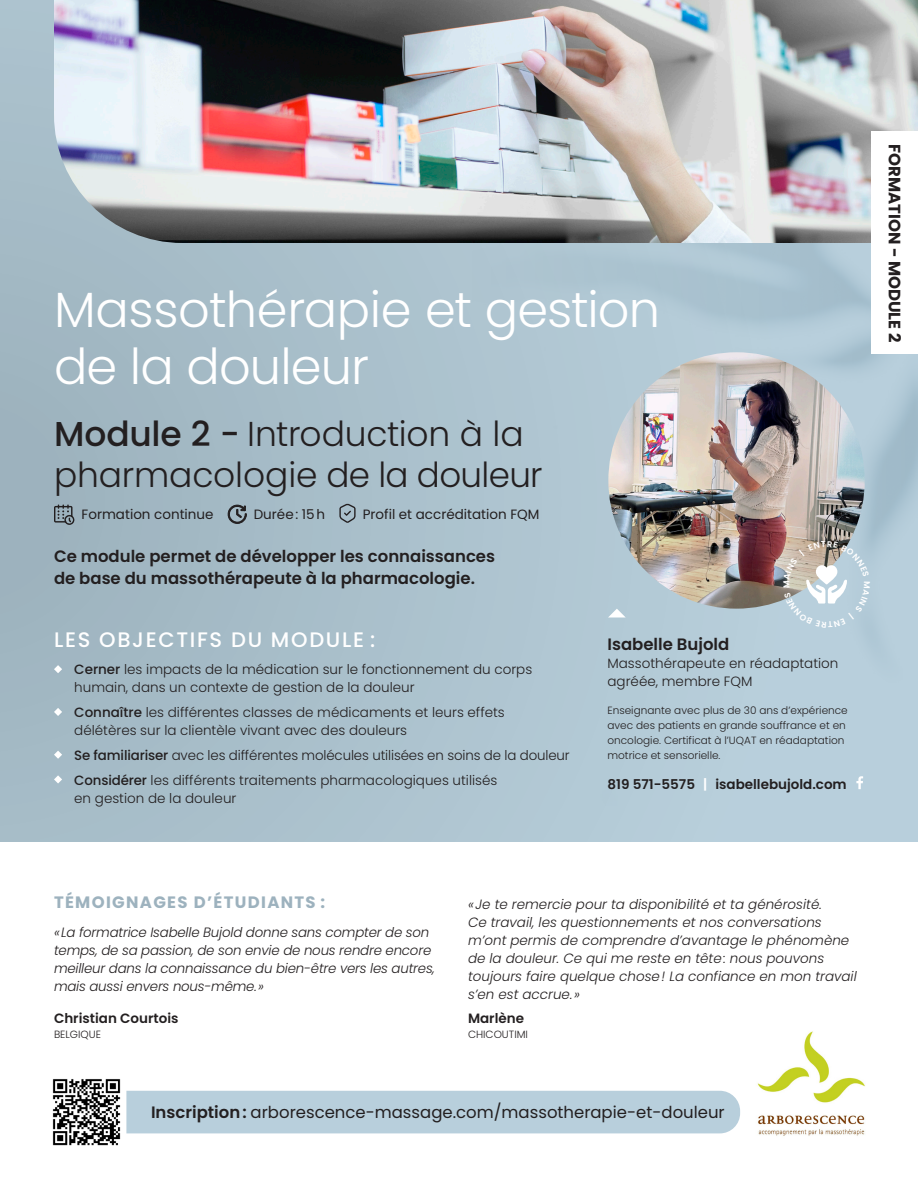
<style>
.page{position:relative;width:918px;height:1188px;background:#fff}
.page>*{position:absolute;margin:0;border:0;box-sizing:border-box;transform-origin:0 0}
.t1{font:300 49.5px/57px "Poppins";letter-spacing:-.015em;color:#fff}
.t2{font:300 34.5px/41.4px "Poppins";letter-spacing:-.005em;color:#231f20}
.t3{font:500 21px "Poppins";letter-spacing:.08em;color:#fff}
.t4{font:600 16.5px/22.5px "Poppins";color:#231f20}
.t5{font:16.5px "Poppins";color:#231f20}
.t6{font:700 16.5px "Poppins";letter-spacing:.08em;color:#9db2be}
.t7{font:700 16.5px "Poppins";color:#231f20}
.t8{font:italic 300 13.5px/18px "Poppins";color:#231f20}
.t9{font:300 13.5px/18px "Poppins";color:#231f20}
.t10{font:600 13.5px "Poppins";color:#231f20}
.t11{font:13.5px "Poppins";color:#231f20}
.t12{font:300 10.5px/15px "Poppins";color:#231f20}
.s1{font-weight:500}
.s2{color:#fff}
.s3{font-weight:600}
</style>
<div class="page">
<img style="left:757px;top:1031px;width:108px;height:105px">
<div style="left:0;top:0;width:918px;height:842px;background:linear-gradient(to right,#a2b7c2,#bcd3e0)"></div>
<img style="left:54px;top:0;width:864px;height:243px">
<img style="left:195px;top:243px;width:723px;height:563px">
<svg style="left:54px;top:505px;width:20px;height:20px"></svg>
<svg style="left:227px;top:499px;width:20px;height:25px"></svg>
<svg style="left:339px;top:504px;width:17px;height:19px"></svg>
<svg style="left:54px;top:665px;width:8px;height:8px"></svg>
<svg style="left:54px;top:708px;width:8px;height:8px"></svg>
<svg style="left:54px;top:751px;width:8px;height:8px"></svg>
<svg style="left:54px;top:775px;width:8px;height:9px"></svg>
<img style="left:608px;top:352px;width:257px;height:257px;border-radius:128px">
<div style="left:871px;top:132px;width:47px;height:222px;background:#fff"></div>
<div style="left:54px;top:1091px;width:686px;height:42px;background:#b8cfdc;border-radius:20px"></div>
<svg style="left:856px;top:776px;width:7px;height:13px"></svg>
<svg style="left:608px;top:609px;width:18px;height:9px"></svg>
<svg style="left:52px;top:1079px;width:77px;height:67px"></svg>
<svg style="left:783px;top:541px;width:87px;height:87px;background:#bbc5c9"></svg>
<p class="t1" style="left:54px;top:282px;width:608px">Massothérapie et gestion de la douleur</p>
<p class="t2" style="left:54px;top:413px;width:490px"><span class="s1">Module 2 −</span> Introduction à la pharmacologie de la douleur</p>
<p class="t11" style="left:82px;top:506px;width:133px">Formation continue</p>
<p class="t11" style="left:254px;top:506px;width:73px">Durée: 15h</p>
<p class="t11" style="left:363px;top:506px;width:178px">Profil et accréditation FQM</p>
<p class="t4" style="left:54px;top:545px;width:443px">Ce module permet de développer les connaissances de base du massothérapeute à la pharmacologie.</p>
<p class="t3" style="left:54px;top:627px;width:323px">LES OBJECTIFS DU MODULE :</p>
<p class="t9" style="left:74px;top:661px;width:460px"><span class="s1">Cerner</span> les impacts de la médication sur le fonctionnement du corps humain, dans un contexte de gestion de la douleur</p>
<p class="t9" style="left:74px;top:703px;width:432px"><span class="s1">Connaître</span> les différentes classes de médicaments et leurs effets délétères sur la clientèle vivant avec des douleurs</p>
<p class="t9" style="left:74px;top:746px;width:497px"><span class="s1">Se familiariser</span> avec les différentes molécules utilisées en soins de la douleur</p>
<p class="t9" style="left:74px;top:771px;width:425px"><span class="s1">Considérer</span> les différents traitements pharmacologiques utilisés en gestion de la douleur</p>
<p class="t4" style="left:608px;top:633px;width:123px">Isabelle Bujold</p>
<p class="t9" style="left:608px;top:654px;width:233px">Massothérapeute en réadaptation agréée, membre FQM</p>
<p class="t12" style="left:608px;top:703px;width:242px">Enseignante avec plus de 30 ans d’expérience avec des patients en grande souffrance et en oncologie. Certificat à l’UQAT en réadaptation motrice et sensorielle.</p>
<p class="t10" style="left:608px;top:776px;width:241px">819 571-5575 <span class="s2">|</span> isabellebujold.com</p>
<p class="t7" style="left:904px;top:144px;width:200px;rotate:90deg">FORMATION - MODULE 2</p>
<p class="t6" style="left:54px;top:893px;width:273px">TÉMOIGNAGES D’ÉTUDIANTS :</p>
<p class="t8" style="left:54px;top:924px;width:382px">«La formatrice Isabelle Bujold donne sans compter de son temps, de sa passion, de son envie de nous rendre encore meilleur dans la connaissance du bien-être vers les autres, mais aussi envers nous-même.»</p>
<p class="t10" style="left:54px;top:1010px;width:126px">Christian Courtois</p>
<p class="t12" style="left:54px;top:1027px;width:49px">BELGIQUE</p>
<p class="t8" style="left:468px;top:895px;width:390px">« Je te remercie pour ta disponibilité et ta générosité.<br>Ce travail, les questionnements et nos conversations m’ont permis de comprendre d’avantage le phénomène de la douleur. Ce qui me reste en tête: nous pouvons toujours faire quelque chose! La confiance en mon travail s’en est accrue. »</p>
<p class="t10" style="left:468px;top:1011px;width:58px">Marlène</p>
<p class="t12" style="left:468px;top:1027px;width:62px">CHICOUTIMI</p>
<p class="t5" style="left:151px;top:1102px;width:575px"><span class="s3">Inscription:</span> arborescence-massage.com/massotherapie-et-douleur</p>
</div>
